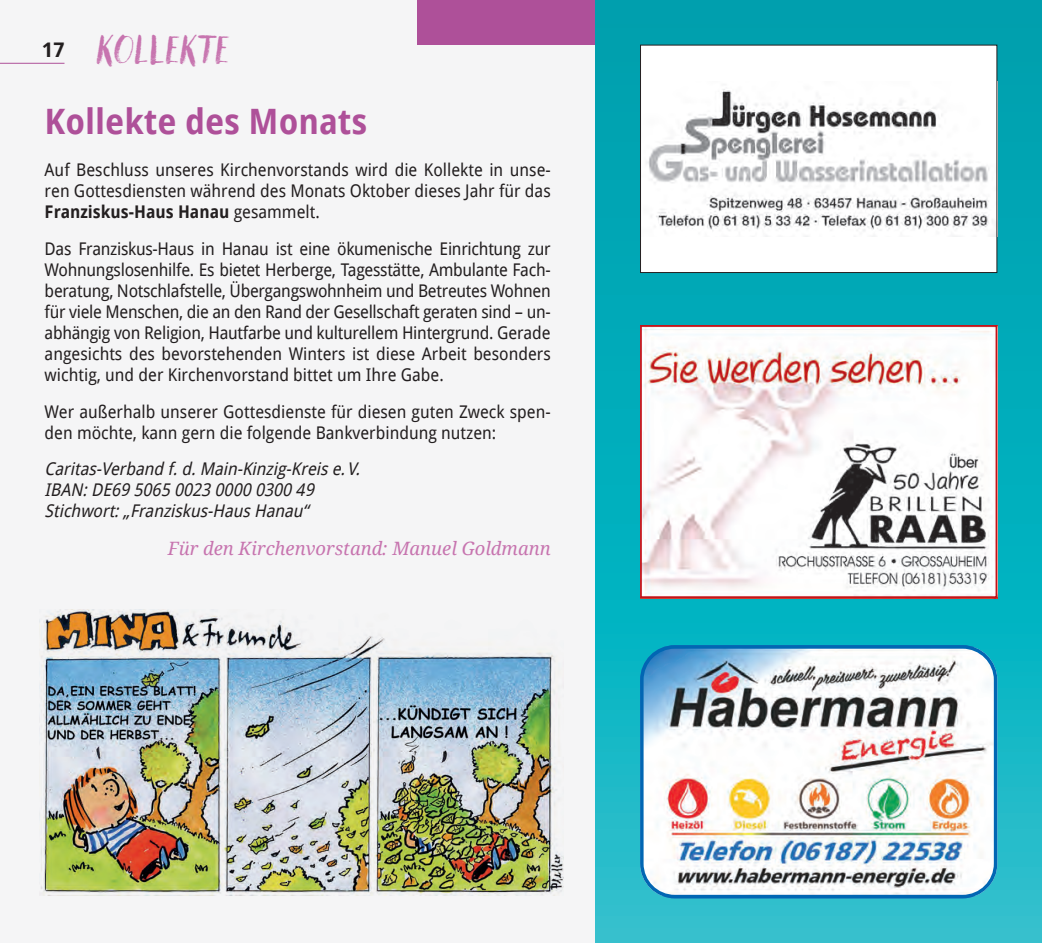
<style>
.page{position:relative;width:1042px;height:943px;background:#f5f5f6}
.page>*{position:absolute;margin:0;border:0;box-sizing:border-box;transform-origin:0 0}
.t1{font:36.75px "Canvas Script";color:#c774af}
.t2{font:700 35px "Droid Sans";color:#ae5099;scale:.94 1}
.t3{font:italic 18.38px "Droid Serif";color:#c774af}
.t4{font:17.5px/21px "Droid Sans";color:#231f20;text-align:justify;scale:.94 1}
.t5{font:italic 17.5px/21px "Droid Sans";color:#231f20;scale:.94 1}
.s1{font-family:"Droid Sans";font-weight:700;font-size:20.12px;color:#231f20}
.s2{font-weight:700}
</style>
<div class="page">
<hr style="left:0;top:63px;width:64px;height:1px;background:#ae5099">
<div style="left:417px;top:0;width:178px;height:45px;background:#ae5099"></div>
<svg style="left:595px;top:0;width:447px;height:943px;background:#0caebc"></svg>
<img style="left:39px;top:609px;width:524px;height:287px">
<img style="left:640px;top:645px;width:357px;height:253px">
<div style="left:640px;top:645px;width:357px;height:253px;border:4px solid #0166b3;border-radius:33px"></div>
<div style="left:640px;top:45px;width:357px;height:227px;background:#fff"></div>
<img style="left:646px;top:89px;width:349px;height:147px">
<div style="left:640px;top:45px;width:357px;height:228px;border:1px solid #231f20"></div>
<img style="left:643px;top:328px;width:351px;height:267px">
<div style="left:640px;top:325px;width:357px;height:273px;border:2px solid #c4121a"></div>
<h1 class="t1" style="left:42px;top:26px;width:190px"><span class="s1">17</span> KOLLEKTE</h1>
<h2 class="t2" style="left:45px;top:97px;width:345px">Kollekte des Monats</h2>
<p class="t4" style="left:45px;top:159px;width:540px">Auf Beschluss unseres Kirchenvorstands wird die Kollekte in unse&shy;ren Gottesdiensten während des Monats Oktober dieses Jahr für das <span class="s2">Franziskus-Haus Hanau</span> gesammelt.</p>
<p class="t4" style="left:45px;top:237px;width:540px">Das Franziskus-Haus in Hanau ist eine ökumenische Einrichtung zur Wohnungslosenhilfe. Es bietet Herberge, Tagesstätte, Ambulante Fach&shy;beratung, Notschlafstelle, Übergangswohnheim und Betreutes Wohnen für viele Menschen, die an den Rand der Gesellschaft geraten sind – un&shy;abhängig von Religion, Hautfarbe und kulturellem Hintergrund. Gerade angesichts des bevorstehenden Winters ist diese Arbeit besonders wichtig, und der Kirchenvorstand bittet um Ihre Gabe.</p>
<p class="t4" style="left:45px;top:400px;width:540px">Wer außerhalb unserer Gottesdienste für diesen guten Zweck spen&shy;den möchte, kann gern die folgende Bankverbindung nutzen:</p>
<p class="t5" style="left:45px;top:458px;width:342px">Caritas-Verband f.d.Main-Kinzig-Kreise.V.<br>IBAN:DE69506500230000030049<br>Stichwort:„Franziskus-HausHanau“</p>
<p class="t3" style="left:168px;top:536px;width:384px">Für den Kirchenvorstand: Manuel Goldmann</p>
</div>
